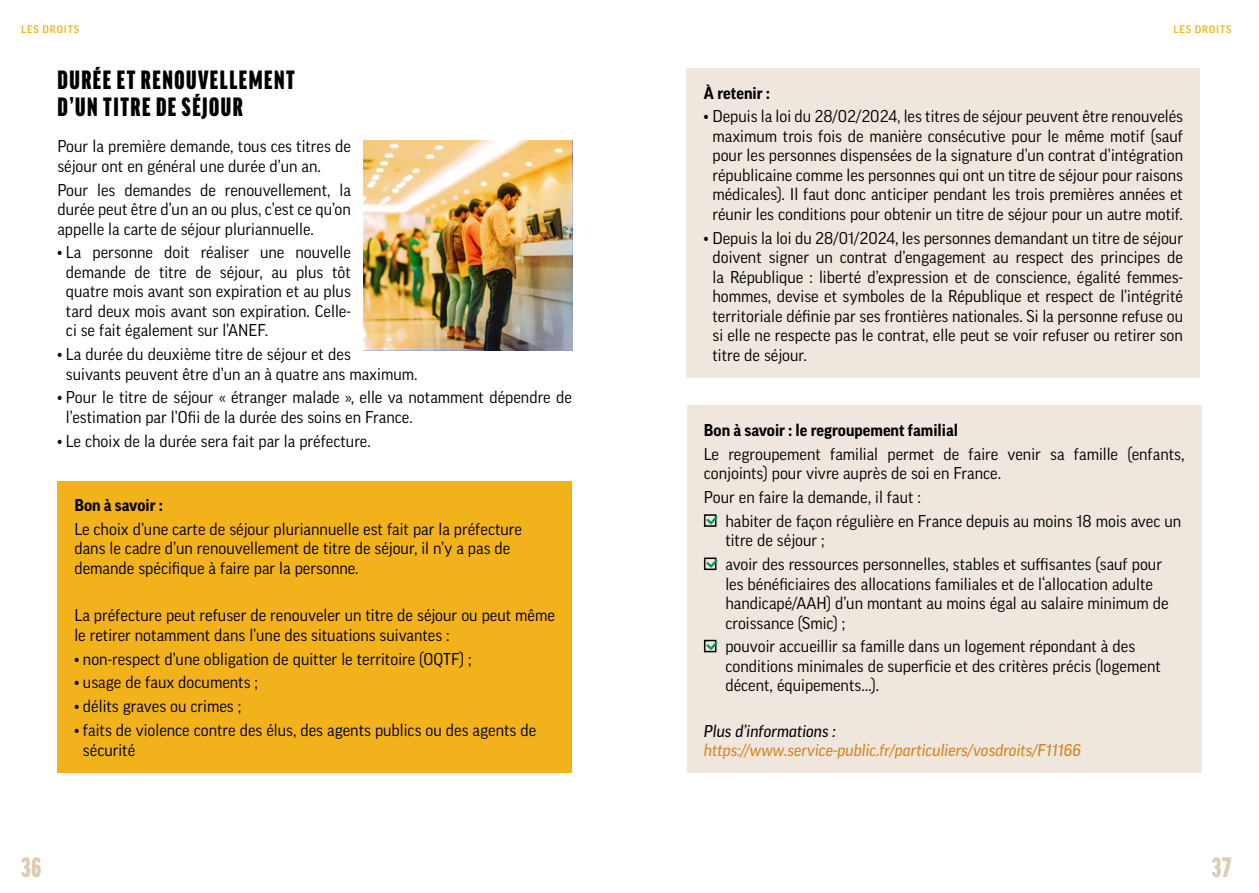
<style>
.page{position:relative;width:1259px;height:893px;background:#fff}
.page>*{position:absolute;margin:0;border:0;box-sizing:border-box;transform-origin:0 0}
.t1{font:900 extra-condensed 27px "Good Pro";color:#ddccb6}
.t2{font:900 extra-condensed 25.5px/27px "Good Pro";letter-spacing:.06em;color:#000}
.t3{font:16.5px/19.5px "Good Pro";color:#000}
.t4{font:italic 16.5px "Good Pro News";color:#d5821b}
.t5{font:700 16.5px "Good Pro";color:#000}
.t6{font:italic 16.5px "Good Pro News";color:#000}
.t7{font:500 10.5px "Good Pro";letter-spacing:.075em;color:#f2b21c}
</style>
<div class="page">
<div style="left:57px;top:481px;width:515px;height:291px;background:#f2b21c"></div>
<div style="left:687px;top:68px;width:513px;height:310px;background:#efe7dd"></div>
<div style="left:687px;top:406px;width:514px;height:367px;background:#efe7dd"></div>
<div style="left:704px;top:514px;width:12px;height:13px;border:2px solid #000"></div>
<svg style="left:706px;top:516px;width:11px;height:8px"></svg>
<div style="left:704px;top:557px;width:12px;height:13px;border:2px solid #000"></div>
<svg style="left:706px;top:559px;width:11px;height:9px"></svg>
<div style="left:704px;top:640px;width:12px;height:12px;border:2px solid #000"></div>
<svg style="left:706px;top:642px;width:11px;height:8px"></svg>
<img style="left:364px;top:140px;width:208px;height:210px">
<p class="t7" style="left:21px;top:23px;width:59px">LES DROITS</p>
<p class="t7" style="left:1173px;top:23px;width:59px">LES DROITS</p>
<h2 class="t2" style="left:58px;top:66px;width:239px">DURÉE ET RENOUVELLEMENT<br>D’UN TITRE DE SÉJOUR</h2>
<p class="t3" style="left:57px;top:137px;width:295px">Pour la première demande, tous ces titres de séjour ont en général une durée d’un an.</p>
<p class="t3" style="left:57px;top:180px;width:295px;text-align:justify">Pour les demandes de renouvellement, la durée peut être d’un an ou plus, c’est ce qu’on appelle la carte de séjour pluriannuelle.</p>
<p class="t3" style="left:66px;top:243px;width:286px;text-align:justify;text-indent:-9px">• La personne doit réaliser une nouvelle demande de titre de séjour, au plus tôt quatre mois avant son expiration et au plus tard deux mois avant son expiration. Celle&shy;ci se fait également sur l’ANEF.</p>
<p class="t3" style="left:66px;top:344px;width:353px;text-indent:-9px">• La durée du deuxième titre de séjour et des<br>suivants peuvent être d’un an à quatre ans maximum.</p>
<p class="t3" style="left:66px;top:388px;width:507px;text-indent:-9px">• Pour le titre de séjour « étranger malade », elle va notamment dépendre de l’estimation par l’Ofii de la durée des soins en France.</p>
<p class="t3" style="left:57px;top:431px;width:315px">• Le choix de la durée sera fait par la préfecture.</p>
<p class="t5" style="left:74px;top:496px;width:90px">Bon à savoir :</p>
<p class="t3" style="left:74px;top:519px;width:449px">Le choix d’une carte de séjour pluriannuelle est fait par la préfecture dans le cadre d’un renouvellement de titre de séjour, il n’y a pas de demande spécifique à faire par la personne.</p>
<p class="t3" style="left:74px;top:606px;width:482px">La préfecture peut refuser de renouveler un titre de séjour ou peut même le retirer notamment dans l’une des situations suivantes :</p>
<p class="t3" style="left:74px;top:649px;width:399px">• non-respect d’une obligation de quitter le territoire (OQTF) ;</p>
<p class="t3" style="left:74px;top:673px;width:185px">• usage de faux documents ;</p>
<p class="t3" style="left:74px;top:696px;width:168px">• délits graves ou crimes ;</p>
<p class="t3" style="left:83px;top:720px;width:455px;text-indent:-9px">• faits de violence contre des élus, des agents publics ou des agents de sécurité</p>
<p class="t5" style="left:704px;top:83px;width:67px">À retenir :</p>
<p class="t3" style="left:704px;top:107px;width:481px;text-align:center">• Depuis la loi du 28/02/2024, les titres de séjour peuvent être renouvelés maximum trois fois de manière consécutive pour le même motif (sauf pour les personnes dispensées de la signature d’un contrat d’intégration républicaine comme les personnes qui ont un titre de séjour pour raisons médicales). Il faut donc anticiper pendant les trois premières années et réunir les conditions pour obtenir un titre de séjour pour un autre motif.</p>
<p class="t3" style="left:712px;top:228px;width:472px;text-align:justify;text-indent:-9px">• Depuis la loi du 28/01/2024, les personnes demandant un titre de séjour doivent signer un contrat d’engagement au respect des principes de la République : liberté d’expression et de conscience, égalité femmes&shy;hommes, devise et symboles de la République et respect de l’intégrité territoriale définie par ses frontières nationales. Si la personne refuse ou si elle ne respecte pas le contrat, elle peut se voir refuser ou retirer son titre de séjour.</p>
<p class="t5" style="left:704px;top:421px;width:256px">Bon à savoir : le regroupement familial</p>
<p class="t3" style="left:704px;top:444px;width:482px">Le regroupement familial permet de faire venir sa famille (enfants, conjoints) pour vivre auprès de soi en France.</p>
<p class="t3" style="left:725px;top:485px;width:457px;line-height:23.7px;text-indent:-21px">Pour en faire la demande, il faut :<br>habiter de façon régulière en France depuis au moins 18 mois avec un</p>
<p class="t3" style="left:725px;top:528px;width:438px;line-height:23.7px">titre de séjour ;<br>avoir des ressources personnelles, stables et suffisantes (sauf pour</p>
<p class="t3" style="left:725px;top:574px;width:445px">les bénéficiaires des allocations familiales et de l‘allocation adulte handicapé/AAH) d’un montant au moins égal au salaire minimum de croissance (Smic) ;</p>
<p class="t3" style="left:725px;top:637px;width:437px">pouvoir accueillir sa famille dans un logement répondant à des conditions minimales de superficie et des critères précis (logement décent, équipements…).</p>
<p class="t6" style="left:704px;top:721px;width:133px">Plus d’informations :</p>
<p class="t4" style="left:704px;top:741px;width:379px">https://www.service-public.fr/particuliers/vosdroits/F11166</p>
<h1 class="t1" style="left:21px;top:852px;width:21px">36</h1>
<h1 class="t1" style="left:1211px;top:852px;width:21px">37</h1>
</div>
